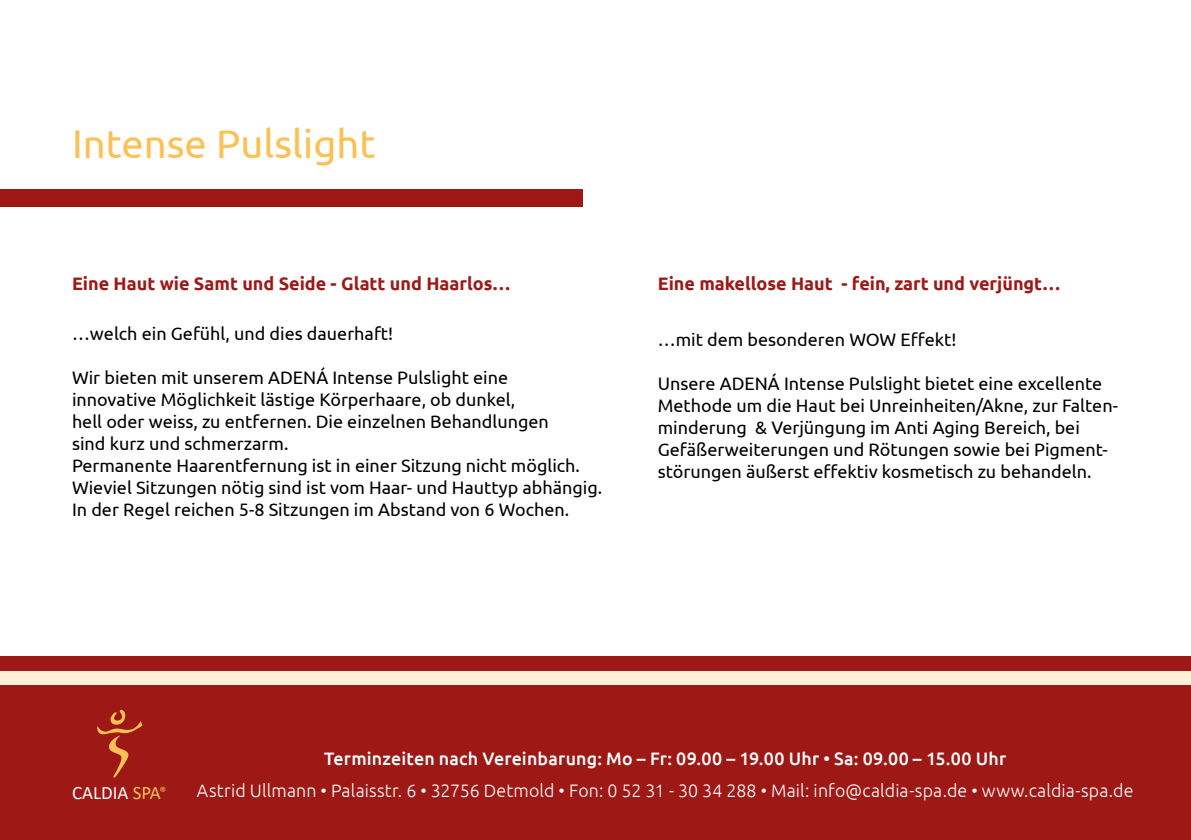
<style>
.page{position:relative;width:1191px;height:840px;background:#fff}
.page>*{position:absolute;margin:0;border:0;box-sizing:border-box;transform-origin:0 0}
.t1{font:40px "Ubuntu";color:#fcc154}
.t2{font:19px "Calibri";color:#fff}
.t3{font:18px/22px "Ubuntu";color:#000}
.t4{font:300 18px "Ubuntu";letter-spacing:.01em;color:#fff}
.t5{font:700 18px "Ubuntu";color:#9e1915}
.t6{font:500 18px "Ubuntu";letter-spacing:.01em;color:#fff}
.s1{color:#fcc154}
</style>
<div class="page">
<div style="left:0;top:656px;width:1191px;height:14px;background:#9e1915"></div>
<div style="left:0;top:670px;width:1191px;height:15px;background:#fff0d8"></div>
<div style="left:0;top:685px;width:1191px;height:154px;background:#9e1915"></div>
<svg style="left:97px;top:709px;width:45px;height:68px"></svg>
<div style="left:0;top:189px;width:582px;height:17px;background:#9e1915"></div>
<h1 class="t1" style="left:72px;top:120px;width:305px">Intense Pulslight</h1>
<p class="t5" style="left:72px;top:273px;width:440px">Eine Haut wie Samt und Seide - Glatt und Haarlos…</p>
<p class="t3" style="left:72px;top:322px;width:323px">…welch ein Gefühl, und dies dauerhaft!</p>
<p class="t3" style="left:72px;top:366px;width:532px">Wir bieten mit unserem ADENÁ Intense Pulslight eine<br>innovative Möglichkeit lästige Körperhaare, ob dunkel,<br>hell oder weiss, zu entfernen. Die einzelnen Behandlungen<br>sind kurz und schmerzarm.<br>Permanente Haarentfernung ist in einer Sitzung nicht möglich.<br>Wieviel Sitzungen nötig sind ist vom Haar- und Hauttyp abhängig.<br>In der Regel reichen 5-8 Sitzungen im Abstand von 6 Wochen.</p>
<p class="t5" style="left:658px;top:273px;width:404px">Eine makellose Haut - fein, zart und verjüngt…</p>
<p class="t3" style="left:658px;top:327px;width:300px">…mit dem besonderen WOW Effekt!</p>
<p class="t3" style="left:658px;top:371px;width:462px">Unsere ADENÁ Intense Pulslight bietet eine excellente Methode um die Haut bei Unreinheiten/Akne, zur Falten&shy;minderung &amp; Verjüngung im Anti Aging Bereich, bei Gefäßerweiterungen und Rötungen sowie bei Pigment&shy;störungen äußerst effektiv kosmetisch zu behandeln.</p>
<p class="t2" style="left:72px;top:779px;width:96px">CALDIA <span class="s1">SPA</span><sup>®</sup></p>
<p class="t6" style="left:324px;top:746px;width:683px">Terminzeiten nach Vereinbarung: Mo – Fr: 09.00 – 19.00 Uhr • Sa: 09.00 – 15.00 Uhr</p>
<p class="t4" style="left:197px;top:779px;width:938px">Astrid Ullmann • Palaisstr. 6 • 32756 Detmold • Fon: 0 52 31 - 30 34 288 • Mail: info@caldia-spa.de • www.caldia-spa.de</p>
</div>
